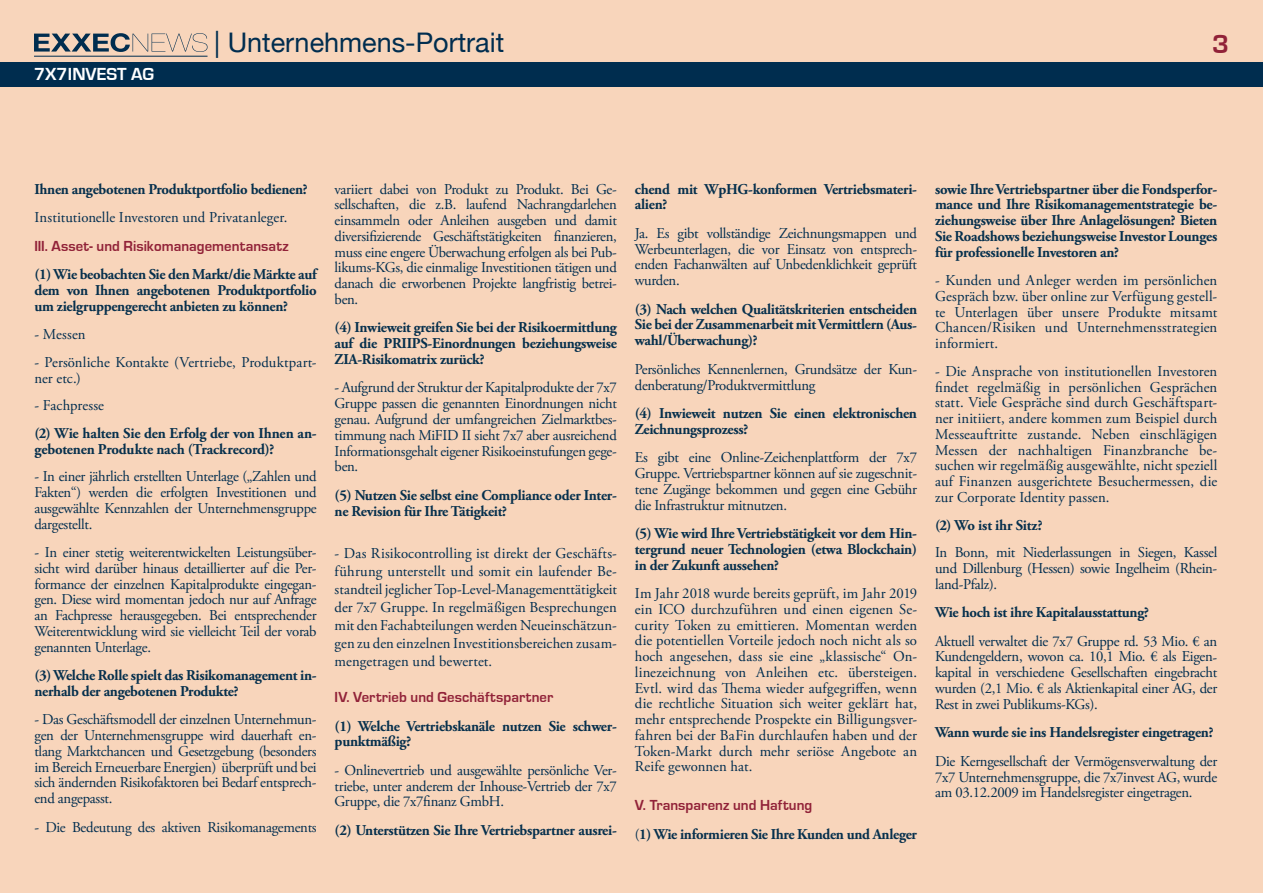
<style>
.page{position:relative;width:1263px;height:893px;background:#f8d5bb}
.page>*{position:absolute;margin:0;border:0;box-sizing:border-box;transform-origin:0 0}
.t1{font:27px "Helvetica Neue";color:#002d4f}
.t2{font:700 27px "Eurostile";color:#912238}
.t3{font:700 18px "Eurostile";color:#fff}
.t4{font:15px/15.8px "Adobe Garamond Pro";letter-spacing:-.02em;color:#002d4f;text-align:justify}
.t5{font:700 15px/15.8px "Adobe Garamond Pro";letter-spacing:-.02em;color:#06304d}
.t6{font:15px/15.8px "Adobe Garamond Pro";letter-spacing:.005em;color:#002d4f}
.t7{font:700 15px "Eurostile";letter-spacing:.005em;color:#912238}
.s1{font-size:27.15px}
.s2{font-weight:400;color:#002d4f}
</style>
<div class="page">
<div style="left:0;top:62px;width:1263px;height:24px;background:#002d4f"></div>
<svg style="left:34px;top:33px;width:173px;height:19px"></svg>
<hr style="left:34px;top:56px;width:173px;height:1px;background:#002d4f">
<p class="t3" style="left:34px;top:64px;width:122px">7X7INVEST AG</p>
<h1 class="t1" style="left:214px;top:23px;width:292px"><span class="s1">|</span> Unternehmens-Portrait</h1>
<h1 class="t2" style="left:1212px;top:29px;width:18px">3</h1>
<p class="t5" style="left:34px;top:181px;width:275px">Ihnen angebotenen Produktportfolio bedienen?</p>
<p class="t6" style="left:34px;top:210px;width:255px">Institutionelle Investoren und Privatanleger.</p>
<p class="t7" style="left:34px;top:238px;width:256px">III. Asset- und Risikomanagementansatz</p>
<p class="t5" style="left:34px;top:267px;width:284px;text-align:justify">(1) Wie beobachten Sie den Markt/die Märkte auf dem von Ihnen angebotenen Produktportfolio um zielgruppengerecht anbieten zu können?</p>
<p class="t4" style="left:34px;top:327px;width:53px">- Messen</p>
<p class="t6" style="left:34px;top:355px;width:284px">- Persönliche Kontakte (Vertriebe, Produktpart&shy;ner etc.)</p>
<p class="t6" style="left:34px;top:398px;width:71px">- Fachpresse</p>
<p class="t5" style="left:34px;top:426px;width:284px">(2) Wie halten Sie den Erfolg der von Ihnen an&shy;gebotenen Produkte nach (Trackrecord)?</p>
<p class="t4" style="left:34px;top:469px;width:284px">- In einer jährlich erstellten Unterlage („Zahlen und Fakten“) werden die erfolgten Investitionen und ausgewählte Kennzahlen der Unternehmensgruppe dargestellt.</p>
<p class="t4" style="left:34px;top:545px;width:284px">- In einer stetig weiterentwickelten Leistungsüber&shy;sicht wird darüber hinaus detaillierter auf die Per&shy;formance der einzelnen Kapitalprodukte eingegan&shy;gen. Diese wird momentan jedoch nur auf Anfrage an Fachpresse herausgegeben. Bei entsprechender Weiterentwicklung wird sie vielleicht Teil der vorab genannten Unterlage.</p>
<p class="t5" style="left:34px;top:668px;width:284px">(3) Welche Rolle spielt das Risikomanagement in&shy;nerhalb der angebotenen Produkte?</p>
<p class="t4" style="left:34px;top:712px;width:284px">- Das Geschäftsmodell der einzelnen Unternehmun&shy;gen der Unternehmensgruppe wird dauerhaft en&shy;tlang Marktchancen und Gesetzgebung (besonders im Bereich Erneuerbare Energien) überprüft und bei sich ändernden Risikofaktoren bei Bedarf entsprech&shy;end angepasst.</p>
<p class="t4" style="left:34px;top:820px;width:284px">- Die Bedeutung des aktiven Risikomanagements</p>
<p class="t4" style="left:335px;top:182px;width:284px">variiert dabei von Produkt zu Produkt. Bei Ge&shy;sellschaften, die z.B. laufend Nachrangdarlehen einsammeln oder Anleihen ausgeben und damit diversifizierende Geschäftstätigkeiten finanzieren, muss eine engere Überwachung erfolgen als bei Pub&shy;likums-KGs, die einmalige Investitionen tätigen und danach die erworbenen Projekte langfristig betrei&shy;ben.</p>
<p class="t5" style="left:335px;top:320px;width:284px;text-align:justify">(4) Inwieweit greifen Sie bei der Risikoermittlung auf die PRIIPS-Einordnungen beziehungsweise ZIA-Risikomatrix zurück?</p>
<p class="t4" style="left:335px;top:380px;width:284px">- Aufgrund der Struktur der Kapitalprodukte der 7x7<br>Gruppe passen die genannten Einordnungen nicht genau. Aufgrund der umfangreichen Zielmarktbes&shy;timmung nach MiFID II sieht 7x7 aber ausreichend Informationsgehalt eigener Risikoeinstufungen gege&shy;ben.</p>
<p class="t5" style="left:335px;top:487px;width:284px">(5) Nutzen Sie selbst eine Compliance oder Inter&shy;ne Revision für Ihre Tätigkeit?</p>
<p class="t4" style="left:335px;top:545px;width:284px;line-height:18px">- Das Risikocontrolling ist direkt der Geschäfts&shy;führung unterstellt und somit ein laufender Be&shy;standteil jeglicher Top-Level-Managementtätigkeit der 7x7 Gruppe. In regelmäßigen Besprechungen mit den Fachabteilungen werden Neueinschätzun&shy;gen zu den einzelnen Investitionsbereichen zusam&shy;mengetragen und bewertet.</p>
<p class="t7" style="left:335px;top:689px;width:220px">IV. Vertrieb und Geschäftspartner</p>
<p class="t5" style="left:335px;top:718px;width:284px">(1) Welche Vertriebskanäle nutzen Sie schwer&shy;punktmäßig?</p>
<p class="t4" style="left:335px;top:763px;width:284px">- Onlinevertrieb und ausgewählte persönliche Ver&shy;triebe, unter anderem der Inhouse-Vertrieb der 7x7<br>Gruppe, die 7x7finanz GmbH.</p>
<p class="t5" style="left:335px;top:822px;width:284px">(2) Unterstützen Sie Ihre Vertriebspartner ausrei-</p>
<p class="t5" style="left:635px;top:181px;width:284px">chend mit WpHG-konformen Vertriebsmateri&shy;alien?</p>
<p class="t4" style="left:635px;top:226px;width:284px">Ja. Es gibt vollständige Zeichnungsmappen und Werbeunterlagen, die vor Einsatz von entsprech&shy;enden Fachanwälten auf Unbedenklichkeit geprüft wurden.</p>
<p class="t5" style="left:635px;top:301px;width:284px;text-align:justify">(3) Nach welchen Qualitätskriterien entscheiden Sie bei der Zusammenarbeit mit Vermittlern (Aus&shy;wahl/Überwachung)?</p>
<p class="t4" style="left:635px;top:362px;width:284px">Persönliches Kennenlernen, Grundsätze der Kun&shy;denberatung/Produktvermittlung</p>
<p class="t5" style="left:635px;top:406px;width:284px">(4) Inwieweit nutzen Sie einen elektronischen<br>Zeichnungsprozess?</p>
<p class="t4" style="left:635px;top:450px;width:284px">Es gibt eine Online-Zeichenplattform der 7x7<br>Gruppe. Vertriebspartner können auf sie zugeschnit&shy;tene Zugänge bekommen und gegen eine Gebühr die Infrastruktur mitnutzen.</p>
<p class="t5" style="left:635px;top:526px;width:284px;text-align:justify">(5) Wie wird Ihre Vertriebstätigkeit vor dem Hin&shy;tergrund neuer Technologien (etwa Blockchain) in der Zukunft aussehen?</p>
<p class="t4" style="left:635px;top:586px;width:284px">Im Jahr 2018 wurde bereits geprüft, im Jahr 2019 ein ICO durchzuführen und einen eigenen Se&shy;curity Token zu emittieren. Momentan werden die potentiellen Vorteile jedoch noch nicht als so hoch angesehen, dass sie eine „klassische“ On&shy;linezeichnung von Anleihen etc. übersteigen.<br>Evtl. wird das Thema wieder aufgegriffen, wenn die rechtliche Situation sich weiter geklärt hat, mehr entsprechende Prospekte ein Billigungsver&shy;fahren bei der BaFin durchlaufen haben und der Token-Markt durch mehr seriöse Angebote an Reife gewonnen hat.</p>
<p class="t7" style="left:635px;top:797px;width:179px">V. Transparenz und Haftung</p>
<p class="t5" style="left:635px;top:826px;width:284px"><span class="s2">(</span>1) Wie informieren Sie Ihre Kunden und Anleger</p>
<p class="t5" style="left:935px;top:181px;width:284px;text-align:justify">sowie Ihre Vertriebspartner über die Fondsperfor&shy;mance und Ihre Risikomanagementstrategie be&shy;ziehungsweise über Ihre Anlagelösungen? Bieten Sie Roadshows beziehungsweise Investor Lounges für professionelle Investoren an?</p>
<p class="t4" style="left:935px;top:273px;width:284px">- Kunden und Anleger werden im persönlichen Gespräch bzw. über online zur Verfügung gestell&shy;te Unterlagen über unsere Produkte mitsamt Chancen/Risiken und Unternehmensstrategien informiert.</p>
<p class="t4" style="left:935px;top:364px;width:284px">- Die Ansprache von institutionellen Investoren findet regelmäßig in persönlichen Gesprächen statt. Viele Gespräche sind durch Geschäftspart&shy;ner initiiert, andere kommen zum Beispiel durch Messeauftritte zustande. Neben einschlägigen Messen der nachhaltigen Finanzbranche be&shy;suchen wir regelmäßig ausgewählte, nicht speziell auf Finanzen ausgerichtete Besuchermessen, die zur Corporate Identity passen.</p>
<p class="t5" style="left:935px;top:517px;width:109px">(2) Wo ist ihr Sitz?</p>
<p class="t4" style="left:935px;top:545px;width:284px">In Bonn, mit Niederlassungen in Siegen, Kassel und Dillenburg (Hessen) sowie Ingelheim (Rhein&shy;land-Pfalz).</p>
<p class="t5" style="left:935px;top:605px;width:215px">Wie hoch ist ihre Kapitalausstattung?</p>
<p class="t4" style="left:935px;top:634px;width:284px">Aktuell verwaltet die 7x7 Gruppe rd. 53 Mio. € an Kundengeldern, wovon ca. 10,1 Mio. € als Eigen&shy;kapital in verschiedene Gesellschaften eingebracht wurden (2,1 Mio. € als Aktienkapital einer AG, der Rest in zwei Publikums-KGs).</p>
<p class="t5" style="left:935px;top:725px;width:280px">Wann wurde sie ins Handelsregister eingetragen?</p>
<p class="t4" style="left:935px;top:754px;width:284px">Die Kerngesellschaft der Vermögensverwaltung der 7x7 Unternehmensgruppe, die 7x7invest AG, wurde am 03.12.2009 im Handelsregister eingetragen.</p>
</div>
